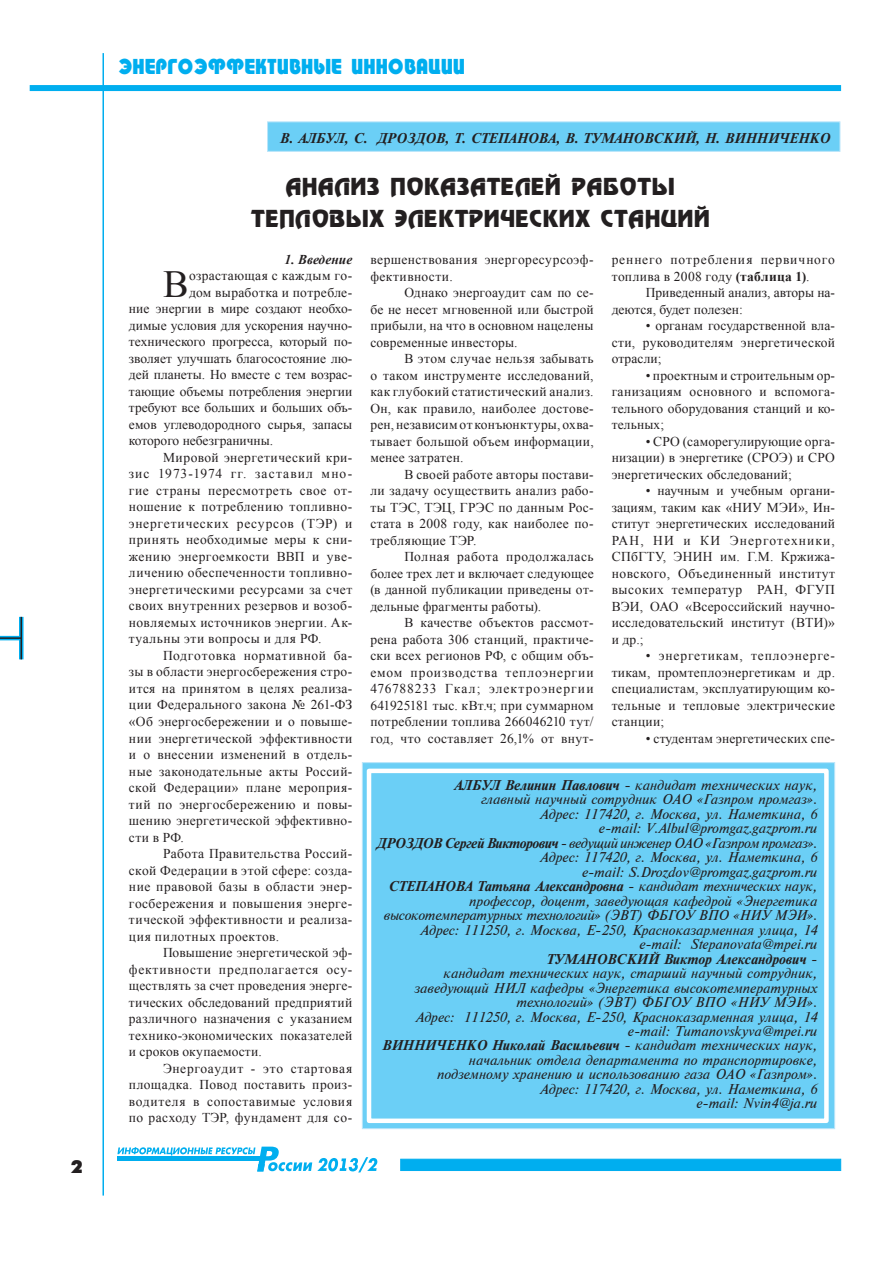
<style>
.page{position:relative;width:893px;height:1263px;background:#fff}
.page>*{position:absolute;margin:0;border:0;box-sizing:border-box;transform-origin:0 0}
.основной_текст_2000{font:38.4px "Times New Roman";color:#231f20}
.Заголовок{font:25.5px "Regata";color:#231f20}
.t1{font:21px "Taurus Heavy Normal";color:#00aeef;scale:.9 1}
.t2{font:18px "Futuris Extra Bold Cyrillic";color:#231f20}
.основной_текст_2000-2{font:13.5px/16.5px "Times New Roman";letter-spacing:.015em;color:#231f20;text-align:justify}
.Авторы_низ{font:13.5px/14.5px "Times ET Italic";color:#231f20;text-align:right}
.Авторы_низ-2{font:13.5px "Times ET Italic";letter-spacing:-.03em;color:#231f20}
.Автор_верх{font:italic 13.5px "Times ET Bold";color:#231f20}
.основной_текст_2000-3{font:13.5px/16.5px "Times New Roman";letter-spacing:.055em;color:#231f20}
.Авторы_низ-3{font:13.5px "Times ET Italic";letter-spacing:-.02em;color:#231f20}
.основной_текст_2000-4{font:13.5px/16.5px "Times New Roman";letter-spacing:.035em;color:#231f20}
.Авторы_низ-4{font:italic 13.5px "Times ET Bold";color:#231f20}
.основной_текст_2000-5{font:italic 700 13.5px "Times New Roman";color:#231f20}
.s1{font-weight:700}
.s2{font-family:"Times ET Bold";font-style:italic}
.s3{font-family:"Times ET Italic";font-style:normal}
</style>
<div class="page">
<div style="left:400px;top:1159px;width:441px;height:12px;background:#00aeef;border:1px solid #00aeef"></div>
<hr style="left:102px;top:53px;width:2px;height:1142px;background:#00aeef">
<div style="left:30px;top:85px;width:811px;height:6px;background:#00aeef"></div>
<svg style="left:19px;top:617px;width:5px;height:42px"></svg>
<hr style="left:0;top:636px;width:22px;height:4px;background:#00aeef">
<hr style="left:21px;top:617px;width:1px;height:42px;background:#231f20">
<hr style="left:0;top:637px;width:22px;height:2px;background:#231f20">
<svg style="left:117px;top:1146px;width:260px;height:26px"></svg>
<div style="left:267px;top:122px;width:573px;height:30px;background:#6bcff6;border:1px solid #b9e5fa"></div>
<div style="left:362px;top:762px;width:473px;height:367px;background:#6bcff6;border:1px solid #b9e5fa"></div>
<div style="left:367px;top:769px;width:462px;height:354px;border:4px solid #fff"></div>
<p class="t2" style="left:71px;top:1157px;width:14px">2</p>
<p class="t1" style="left:118px;top:54px;width:387px">ЭНЕРГОЭФФЕКТИВНЫЕ ИННОВАЦИИ</p>
<p class="Автор_верх" style="left:280px;top:131px;width:552px">В. АЛБУЛ, С. ДРОЗДОВ, Т. СТЕПАНОВА, В. ТУМАНОВСКИЙ, Н. ВИННИЧЕНКО</p>
<p class="Заголовок" style="left:285px;top:174px;width:391px">АНАЛИЗ ПОКАЗАТЕЛЕЙ РАБОТЫ</p>
<p class="Заголовок" style="left:251px;top:205px;width:461px">ТЕПЛОВЫХ ЭЛЕКТРИЧЕСКИХ СТАНЦИЙ</p>
<p class="основной_текст_2000-5" style="left:285px;top:250px;width:69px">1. Введение</p>
<p class="основной_текст_2000" style="left:163px;top:258px;width:27px">В</p>
<p class="основной_текст_2000-2" style="left:189px;top:267px;width:165px">озрастающая с каждым го-</p>
<p class="основной_текст_2000-2" style="left:189px;top:284px;width:165px">дом выработка и потребле-</p>
<p class="основной_текст_2000-2" style="left:129px;top:300px;width:225px">ние энергии в мире создают необхо-</p>
<p class="основной_текст_2000-2" style="left:129px;top:317px;width:225px">димые условия для ускорения научно-</p>
<p class="основной_текст_2000-2" style="left:129px;top:333px;width:225px">технического прогресса, который по-</p>
<p class="основной_текст_2000-2" style="left:129px;top:350px;width:225px">зволяет улучшать благосостояние лю-</p>
<p class="основной_текст_2000-2" style="left:129px;top:366px;width:225px">дей планеты. Но вместе с тем возрас-</p>
<p class="основной_текст_2000-2" style="left:129px;top:383px;width:225px">тающие объемы потребления энергии</p>
<p class="основной_текст_2000-2" style="left:129px;top:399px;width:225px">требуют все больших и больших объ-</p>
<p class="основной_текст_2000-2" style="left:129px;top:416px;width:225px">емов углеводородного сырья, запасы</p>
<p class="основной_текст_2000-2" style="left:129px;top:432px;width:146px">которого небезграничны.</p>
<p class="основной_текст_2000-2" style="left:129px;top:449px;width:225px;text-indent:34px">Мировой энергетический кри&shy;зис 1973-1974 гг. заставил мно&shy;гие страны пересмотреть свое от&shy;ношение к потреблению топливно&shy;энергетических ресурсов (ТЭР) и принять необходимые меры к сни&shy;жению энергоемкости ВВП и уве&shy;личению обеспеченности топливно&shy;энергетическими ресурсами за счет своих внутренних резервов и возоб&shy;новляемых источников энергии. Ак&shy;туальны эти вопросы и для РФ.</p>
<p class="основной_текст_2000-2" style="left:129px;top:647px;width:225px;text-indent:34px">Подготовка нормативной ба&shy;зы в области энергосбережения стро&shy;ится на принятом в целях реализа&shy;ции Федерального закона № 261-ФЗ «Об энергосбережении и о повыше&shy;нии энергетической эффективности и о внесении изменений в отдель&shy;ные законодательные акты Россий&shy;ской Федерации» плане мероприя&shy;тий по энергосбережению и повы&shy;шению энергетической эффективно&shy;сти в РФ.</p>
<p class="основной_текст_2000-2" style="left:129px;top:845px;width:225px;text-indent:34px">Работа Правительства Россий&shy;ской Федерации в этой сфере: созда&shy;ние правовой базы в области энер&shy;госбережения и повышения энерге&shy;тической эффективности и реализа&shy;ция пилотных проектов.</p>
<p class="основной_текст_2000-2" style="left:129px;top:944px;width:225px;text-indent:34px">Повышение энергетической эф&shy;фективности предполагается осу&shy;ществлять за счет проведения энерге&shy;тических обследований предприятий различного назначения с указанием технико-экономических показателей и сроков окупаемости.</p>
<p class="основной_текст_2000-2" style="left:129px;top:1059px;width:225px;text-indent:34px">Энергоаудит - это стартовая площадка. Повод поставить произ&shy;водителя в сопоставимые условия по расходу ТЭР, фундамент для со-</p>
<p class="основной_текст_2000-4" style="left:370px;top:251px;width:225px">вершенствования энергоресурсоэф&shy;фективности.</p>
<p class="основной_текст_2000-2" style="left:370px;top:284px;width:225px;text-indent:34px">Однако энергоаудит сам по се&shy;бе не несет мгновенной или быстрой прибыли, на что в основном нацелены современные инвесторы.</p>
<p class="основной_текст_2000-2" style="left:370px;top:350px;width:225px;text-indent:34px">В этом случае нельзя забывать о таком инструменте исследований, как глубокий статистический анализ.<br>Он, как правило, наиболее достове&shy;рен, независим от конъюнктуры, охва&shy;тывает большой объем информации, менее затратен.</p>
<p class="основной_текст_2000-2" style="left:370px;top:466px;width:225px;text-indent:34px">В своей работе авторы постави&shy;ли задачу осуществить анализ рабо&shy;ты ТЭС, ТЭЦ, ГРЭС по данным Рос&shy;стата в 2008 году, как наиболее по&shy;требляющие ТЭР.</p>
<p class="основной_текст_2000-2" style="left:370px;top:548px;width:225px;text-indent:34px">Полная работа продолжалась более трех лет и включает следующее (в данной публикации приведены от&shy;дельные фрагменты работы).</p>
<p class="основной_текст_2000-2" style="left:370px;top:614px;width:225px;text-indent:34px">В качестве объектов рассмот&shy;рена работа 306 станций, практиче&shy;ски всех регионов РФ, с общим объ&shy;емом производства теплоэнергии 476788233 Гкал; электроэнергии 641925181 тыс. кВт.ч; при суммарном потреблении топлива 266046210 тут/ год, что составляет 26,1% от внут-</p>
<p class="основной_текст_2000-3" style="left:612px;top:251px;width:225px">реннего потребления первичного топлива в 2008 году <span class="s1">(таблица 1)</span>.</p>
<p class="основной_текст_2000-2" style="left:612px;top:284px;width:225px;text-indent:34px">Приведенный анализ, авторы на&shy;деются, будет полезен:</p>
<p class="основной_текст_2000-2" style="left:612px;top:317px;width:225px;text-indent:34px">• органам государственной вла&shy;сти, руководителям энергетической отрасли;</p>
<p class="основной_текст_2000-2" style="left:612px;top:367px;width:225px;text-indent:34px">• проектным и строительным ор&shy;ганизациям основного и вспомога&shy;тельного оборудования станций и ко&shy;тельных;</p>
<p class="основной_текст_2000-2" style="left:612px;top:433px;width:225px;text-indent:34px">• СРО (саморегулирующие орга&shy;низации) в энергетике (СРОЭ) и СРО энергетических обследований;</p>
<p class="основной_текст_2000-2" style="left:612px;top:482px;width:225px;text-indent:34px">• научным и учебным органи&shy;зациям, таким как «НИУ МЭИ», Ин&shy;ститут энергетических исследований РАН, НИ и КИ Энерготехники, СПбГТУ, ЭНИН им. Г.М. Кржижа&shy;новского, Объединенный институт высоких температур РАН, ФГУП ВЭИ, ОАО «Всероссийский научно&shy;исследовательский институт (ВТИ)» и др.;</p>
<p class="основной_текст_2000-2" style="left:612px;top:647px;width:225px;text-indent:34px">• энергетикам, теплоэнерге&shy;тикам, промтеплоэнергетикам и др. специалистам, эксплуатирующим ко&shy;тельные и тепловые электрические станции;</p>
<p class="основной_текст_2000-2" style="left:646px;top:730px;width:191px">• студентам энергетических спе-</p>
<p class="Авторы_низ" style="left:454px;top:778px;width:365px"><span class="s2">АЛБУЛ Велинин Павлович</span> - кандидат технических наук,</p>
<p class="Авторы_низ" style="left:481px;top:792px;width:338px">главный научный сотрудник ОАО «Газпром промгаз».</p>
<p class="Авторы_низ" style="left:540px;top:807px;width:279px">Адрес: 117420, г. Москва, ул. Наметкина, 6</p>
<p class="Авторы_низ" style="left:599px;top:821px;width:220px">e-mail: V.Albul@promgaz.gazprom.ru</p>
<p class="Авторы_низ-2" style="left:376px;top:835px;width:442px"><span class="s2">ДРОЗДОВ Сергей Викторович</span> - ведущий инженер ОАО «Газпром промгаз».</p>
<p class="Авторы_низ" style="left:540px;top:850px;width:279px">Адрес: 117420, г. Москва, ул. Наметкина, 6</p>
<p class="Авторы_низ" style="left:582px;top:865px;width:237px">е-mail: S.Drozdov@promgaz.gazprom.ru</p>
<p class="Авторы_низ" style="left:388px;top:879px;width:430px"><span class="s2">СТЕПАНОВА Татьяна Александровна</span> - кандидат технических наук, профессор, доцент, заведующая кафедрой «Энергетика</p>
<p class="Авторы_низ-3" style="left:383px;top:907px;width:435px">высокотемпературных технологий» (ЭВТ) ФБГОУ ВПО «НИУ МЭИ».</p>
<p class="Авторы_низ" style="left:420px;top:922px;width:398px">Адрес: 111250, г. Москва, Е-250, Красноказарменная улица, 14</p>
<p class="Авторы_низ" style="left:639px;top:937px;width:179px">e-mail: Stepanovata@mpei.ru</p>
<p class="Авторы_низ-4" style="left:546px;top:951px;width:272px">ТУМАНОВСКИЙ Виктор Александрович <span class="s3">-</span></p>
<p class="Авторы_низ" style="left:443px;top:966px;width:375px">кандидат технических наук, старший научный сотрудник,</p>
<p class="Авторы_низ" style="left:414px;top:980px;width:404px">заведующий НИЛ кафедры «Энергетика высокотемпературных</p>
<p class="Авторы_низ" style="left:516px;top:995px;width:302px">технологий» (ЭВТ) ФБГОУ ВПО «НИУ МЭИ».</p>
<p class="Авторы_низ" style="left:415px;top:1009px;width:403px">Адрес: 111250, г. Москва, Е-250, Красноказарменная улица, 14</p>
<p class="Авторы_низ" style="left:628px;top:1024px;width:191px">e-mail: Tumanovskyva@mpei.ru</p>
<p class="Авторы_низ" style="left:382px;top:1038px;width:437px"><span class="s2">ВИННИЧЕНКО Николай Васильевич</span> - кандидат технических наук, начальник отдела департамента по транспортировке,</p>
<p class="Авторы_низ" style="left:437px;top:1067px;width:382px">подземному хранению и использованию газа ОАО «Газпром».</p>
<p class="Авторы_низ" style="left:540px;top:1082px;width:279px">Адрес: 117420, г. Москва, ул. Наметкина, 6</p>
<p class="Авторы_низ" style="left:696px;top:1096px;width:122px">e-mail: Nvin4@ja.ru</p>
</div>
